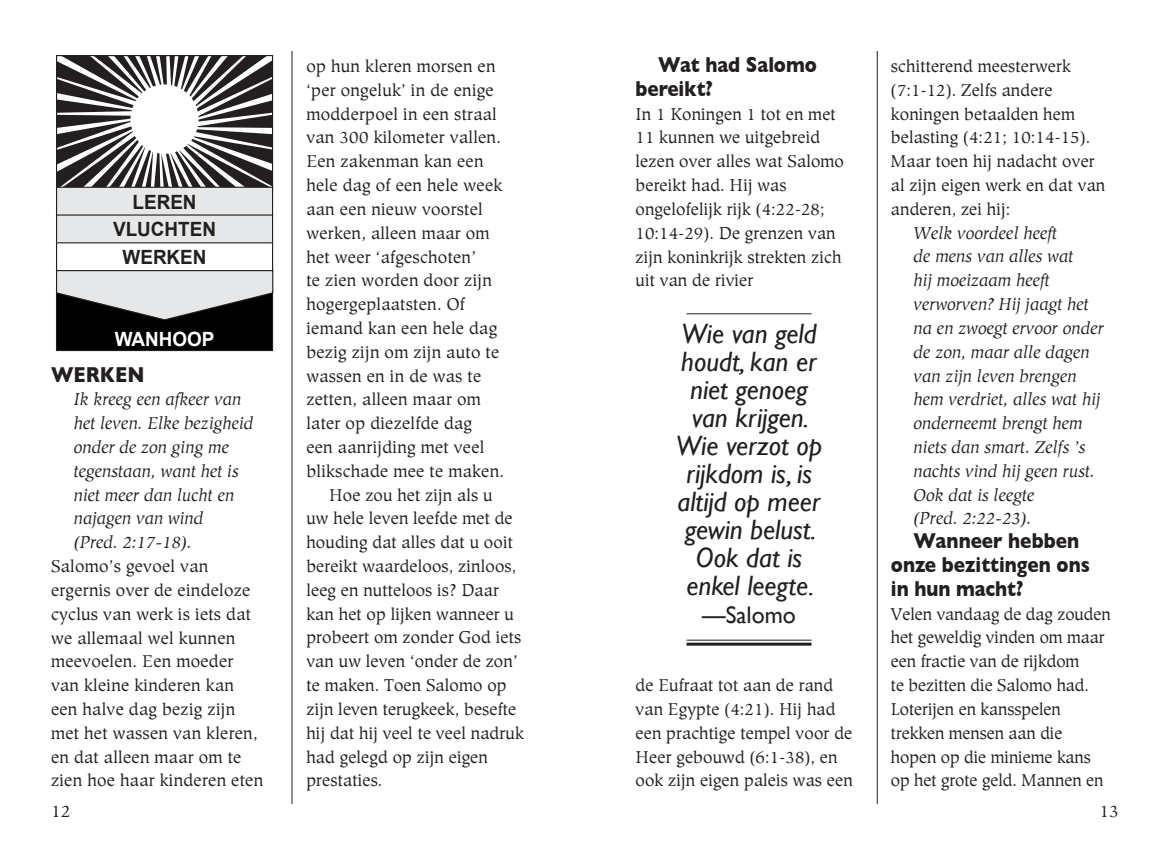
<style>
.page{position:relative;width:1169px;height:855px;background:#fff}
.page>*{position:absolute;margin:0;border:0;box-sizing:border-box;transform-origin:0 0}
.t1{font:italic 28px/28px "Gill Sans";color:#231f20;text-align:center}
.t2{font:24px "Gill Sans";color:#231f20}
.t3{font:700 22px/23.8px "Gill Sans";color:#231f20;scale:.86 1}
.t4{font:700 19.6px/27.8px "Arial";color:#231f20;text-align:center;scale:.96 1}
.t5{font:700 19.6px "Arial";color:#fff;scale:.96 1}
.t6{font:18px/23.8px "Hiroshige ATT";letter-spacing:.01em;color:#231f20}
.t7{font:italic 18px/23.8px "Hiroshige ATT";letter-spacing:.01em;color:#231f20}
.t8{font:18px/23.8px "Hiroshige ATT";letter-spacing:.01em;color:#231f20;scale:.96 1}
</style>
<div class="page">
<hr style="left:291px;top:51px;width:1px;height:753px;background:#231f20">
<hr style="left:877px;top:51px;width:1px;height:753px;background:#231f20">
<hr style="left:686px;top:313px;width:125px;height:1px;background:#231f20">
<hr style="left:686px;top:640px;width:125px;height:1px;background:#231f20">
<hr style="left:686px;top:643px;width:125px;height:3px;background:#231f20">
<div style="left:57px;top:291px;width:216px;height:60px;background:#000"></div>
<div style="left:56px;top:290px;width:217px;height:61px;border:1px solid #231f20"></div>
<svg style="left:56px;top:55px;width:217px;height:132px"></svg>
<div style="left:131px;top:84px;width:68px;height:70px;background:#fff;border-radius:50%"></div>
<div style="left:57px;top:187px;width:216px;height:29px;background:#e6e7e9"></div>
<div style="left:56px;top:187px;width:217px;height:29px;border:1px solid #231f20"></div>
<div style="left:57px;top:215px;width:216px;height:28px;background:#e6e7e9"></div>
<div style="left:56px;top:242px;width:217px;height:30px;border:1px solid #231f20"></div>
<svg style="left:55px;top:269px;width:219px;height:52px"></svg>
<p class="t4" style="left:113px;top:188px;width:109px">LEREN<br>VLUCHTEN<br>WERKEN</p>
<p class="t5" style="left:115px;top:328px;width:105px">WANHOOP</p>
<p class="t3" style="left:51px;top:362px;width:110px">WERKEN</p>
<p class="t7" style="left:74px;top:387px;width:181px">Ik kreeg een afkeer van het leven. Elke bezigheid onder de zon ging me tegenstaan, want het is niet meer dan lucht en najagen van wind<br>(Pred. 2:17-18).</p>
<p class="t6" style="left:51px;top:554px;width:214px">Salomo’s gevoel van ergernis over de eindeloze cyclus van werk is iets dat we allemaal wel kunnen meevoelen. Een moeder van kleine kinderen kan een halve dag bezig zijn met het wassen van kleren, en dat alleen maar om te zien hoe haar kinderen eten</p>
<p class="t6" style="left:306px;top:54px;width:191px">op hun kleren morsen en</p>
<p class="t6" style="left:306px;top:78px;width:189px">‘per ongeluk’ in de enige</p>
<p class="t6" style="left:306px;top:102px;width:192px">modderpoel in een straal</p>
<p class="t6" style="left:306px;top:126px;width:196px">van 300 kilometer vallen.</p>
<p class="t6" style="left:306px;top:149px;width:179px">Een zakenman kan een</p>
<p class="t6" style="left:306px;top:173px;width:197px">hele dag of een hele week</p>
<p class="t6" style="left:306px;top:197px;width:178px">aan een nieuw voorstel</p>
<p class="t6" style="left:306px;top:221px;width:185px">werken, alleen maar om</p>
<p class="t6" style="left:306px;top:245px;width:171px">het weer ‘afgeschoten’</p>
<p class="t6" style="left:306px;top:269px;width:187px">te zien worden door zijn</p>
<p class="t6" style="left:306px;top:292px;width:160px">hogergeplaatsten. Of</p>
<p class="t6" style="left:306px;top:316px;width:192px">iemand kan een hele dag</p>
<p class="t6" style="left:306px;top:340px;width:194px">bezig zijn om zijn auto te</p>
<p class="t6" style="left:306px;top:364px;width:176px">wassen en in de was te</p>
<p class="t6" style="left:306px;top:388px;width:176px">zetten, alleen maar om</p>
<p class="t6" style="left:306px;top:411px;width:167px">later op diezelfde dag</p>
<p class="t6" style="left:306px;top:435px;width:179px">een aanrijding met veel</p>
<p class="t6" style="left:306px;top:459px;width:199px">blikschade mee te maken.</p>
<p class="t6" style="left:329px;top:483px;width:165px">Hoe zou het zijn als u</p>
<p class="t6" style="left:306px;top:507px;width:208px">uw hele leven leefde met de</p>
<p class="t6" style="left:306px;top:530px;width:208px">houding dat alles dat u ooit</p>
<p class="t6" style="left:306px;top:554px;width:211px">bereikt waardeloos, zinloos,</p>
<p class="t6" style="left:306px;top:578px;width:194px">leeg en nutteloos is? Daar</p>
<p class="t6" style="left:306px;top:602px;width:209px">kan het op lijken wanneer u</p>
<p class="t6" style="left:306px;top:626px;width:216px">probeert om zonder God iets</p>
<p class="t6" style="left:306px;top:649px;width:213px">van uw leven ‘onder de zon’</p>
<p class="t6" style="left:306px;top:673px;width:202px">te maken. Toen Salomo op</p>
<p class="t6" style="left:306px;top:697px;width:211px">zijn leven terugkeek, besefte</p>
<p class="t6" style="left:306px;top:721px;width:219px">hij dat hij veel te veel nadruk</p>
<p class="t6" style="left:306px;top:745px;width:183px">had gelegd op zijn eigen</p>
<p class="t6" style="left:306px;top:769px;width:78px">prestaties.</p>
<p class="t3" style="left:635px;top:53px;width:212px;text-indent:23px">Wat had Salomo bereikt?</p>
<p class="t6" style="left:635px;top:102px;width:210px">In 1 Koningen 1 tot en met<br>11 kunnen we uitgebreid lezen over alles wat Salomo bereikt had. Hij was ongelofelijk rijk (4:22-28;<br>10:14-29). De grenzen van zijn koninkrijk strekten zich uit van de rivier</p>
<h1 class="t1" style="left:676px;top:319px;width:148px">Wie van geld houdt, kan er niet genoeg van krijgen.<br>Wie verzot op rijkdom is, is altijd op meer gewin belust.<br>Ook dat is enkel leegte.</h1>
<h2 class="t2" style="left:702px;top:601px;width:95px">—Salomo</h2>
<p class="t6" style="left:635px;top:673px;width:219px">de Eufraat tot aan de rand van Egypte (4:21). Hij had een prachtige tempel voor de<br>Heer gebouwd (6:1-38), en ook zijn eigen paleis was een</p>
<p class="t6" style="left:891px;top:54px;width:216px">schitterend meesterwerk (7:1-12). Zelfs andere koningen betaalden hem belasting (4:21; 10:14-15).<br>Maar toen hij nadacht over al zijn eigen werk en dat van anderen, zei hij:</p>
<p class="t7" style="left:914px;top:221px;width:192px">Welk voordeel heeft<br>de mens van alles wat<br>hij moeizaam heeft verworven? Hij jaagt het na en zwoegt ervoor onder de zon, maar alle dagen van zijn leven brengen hem verdriet, alles wat hij onderneemt brengt hem niets dan smart. Zelfs ’s nachts vind hij geen rust.<br>Ook dat is leegte<br>(Pred. 2:22-23).</p>
<p class="t3" style="left:891px;top:529px;width:233px;text-indent:23px">Wanneer hebben onze bezittingen ons in hun macht?</p>
<p class="t8" style="left:891px;top:602px;width:231px">Velen vandaag de dag zouden het geweldig vinden om maar een fractie van de rijkdom<br>te bezitten die Salomo had.<br>Loterijen en kansspelen trekken mensen aan die hopen op die minieme kans op het grote geld. Mannen en</p>
<p class="t6" style="left:51px;top:799px;width:21px">12</p>
<p class="t6" style="left:1099px;top:799px;width:21px">13</p>
</div>
